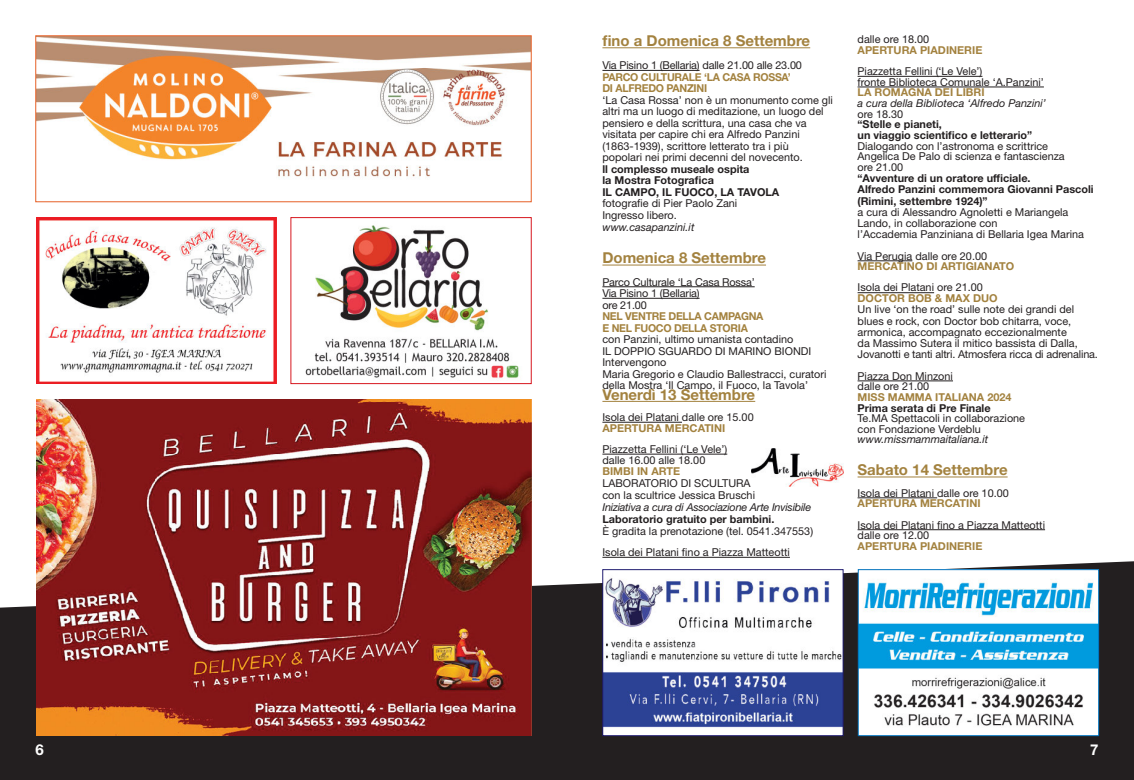
<style>
.page{position:relative;width:1134px;height:780px;background:#fff}
.page>*{position:absolute;margin:0;border:0;box-sizing:border-box;transform-origin:0 0}
.t1{font:700 15px "Helvetica Neue LT Pro";color:#a3823f}
.t2{font:700 15px "Helvetica Neue LT Pro";color:#fff}
.t3{font:10.88px/11.5px "Helvetica Neue LT Pro";color:#231f20}
.t4{font:700 10.88px/11.5px "Helvetica Neue LT Pro";color:#231f20}
.t5{font:700 10.88px "Helvetica Neue LT Pro";color:#a3823f}
.t6{font:700 10.88px/11.5px "Helvetica Neue LT Pro";letter-spacing:-.025em;color:#a3823f}
.t7{font:italic 10.88px "Helvetica Neue LT Pro";color:#231f20}
.t8{font:italic 10.88px "Helvetica Neue LT Pro";letter-spacing:-.02em;color:#231f20}
</style>
<div class="page">
<svg style="left:0;top:560px;width:1134px;height:220px;background:#383334"></svg>
<img style="left:604px;top:571px;width:237px;height:163px">
<div style="left:602px;top:569px;width:241px;height:167px;border:1px solid #201c70"></div>
<img style="left:860px;top:571px;width:237px;height:163px">
<div style="left:858px;top:569px;width:241px;height:167px;border:1px solid #0072bc"></div>
<hr style="left:602px;top:47px;width:208px;height:1px;background:#a3823f">
<hr style="left:602px;top:70px;width:98px;height:1px;background:#231f20">
<hr style="left:602px;top:265px;width:164px;height:1px;background:#a3823f">
<hr style="left:602px;top:286px;width:153px;height:1px;background:#231f20">
<hr style="left:602px;top:298px;width:98px;height:1px;background:#231f20">
<hr style="left:602px;top:401px;width:153px;height:1px;background:#a3823f">
<hr style="left:602px;top:422px;width:80px;height:1px;background:#231f20">
<hr style="left:602px;top:454px;width:125px;height:1px;background:#231f20">
<hr style="left:602px;top:557px;width:188px;height:1px;background:#231f20">
<hr style="left:857px;top:76px;width:125px;height:1px;background:#231f20">
<hr style="left:857px;top:87px;width:187px;height:1px;background:#231f20">
<hr style="left:857px;top:260px;width:55px;height:1px;background:#231f20">
<hr style="left:857px;top:292px;width:77px;height:1px;background:#231f20">
<hr style="left:857px;top:380px;width:96px;height:1px;background:#231f20">
<hr style="left:857px;top:476px;width:151px;height:1px;background:#a3823f">
<hr style="left:857px;top:497px;width:80px;height:1px;background:#231f20">
<hr style="left:857px;top:529px;width:188px;height:1px;background:#231f20">
<img style="left:36px;top:400px;width:495px;height:335px">
<img style="left:37px;top:37px;width:492px;height:141px">
<div style="left:35px;top:35px;width:496px;height:167px;border:1px solid #e66026"></div>
<img style="left:36px;top:218px;width:240px;height:166px">
<img style="left:305px;top:225px;width:214px;height:153px">
<div style="left:291px;top:217px;width:241px;height:167px;border:1px solid #d7171f"></div>
<img style="left:752px;top:448px;width:91px;height:38px">
<h1 class="t1" style="left:602px;top:35px;width:209px">fino a Domenica 8 Settembre</h1>
<p class="t3" style="left:602px;top:61px;width:201px">Via Pisino 1 (Bellaria) dalle 21.00 alle 23.00</p>
<p class="t6" style="left:602px;top:72px;width:190px">PARCO CULTURALE ‘LA CASA ROSSA’<br>DI ALFREDO PANZINI</p>
<p class="t3" style="left:602px;top:95px;width:232px">‘La Casa Rossa’ non è un monumento come gli altri ma un luogo di meditazione, un luogo del pensiero e della scrittura, una casa che va visitata per capire chi era Alfredo Panzini (1863-1939), scrittore letterato tra i più<br>popolari nei primi decenni del novecento.</p>
<p class="t4" style="left:602px;top:164px;width:178px">ll complesso museale ospita<br>la Mostra Fotografica<br>IL CAMPO, IL FUOCO, LA TAVOLA</p>
<p class="t3" style="left:602px;top:198px;width:136px;line-height:11.9px">fotografie di Pier Paolo Zani<br>Ingresso libero.</p>
<p class="t7" style="left:602px;top:223px;width:94px">www.casapanzini.it</p>
<h1 class="t1" style="left:602px;top:253px;width:165px">Domenica 8 Settembre</h1>
<p class="t3" style="left:602px;top:277px;width:154px">Parco Culturale ‘La Casa Rossa’<br>Via Pisino 1 (Bellaria)<br>ore 21.00</p>
<p class="t6" style="left:602px;top:311px;width:163px">NEL VENTRE DELLA CAMPAGNA<br>E NEL FUOCO DELLA STORIA</p>
<p class="t3" style="left:602px;top:334px;width:226px">con Panzini, ultimo umanista contadino<br>IL DOPPIO SGUARDO DI MARINO BIONDI Intervengono<br>Maria Gregorio e Claudio Ballestracci, curatori della Mostra ‘Il Campo, il Fuoco, la Tavola’</p>
<h1 class="t1" style="left:602px;top:389px;width:154px">Venerdì 13 Settembre</h1>
<p class="t3" style="left:602px;top:412px;width:153px">Isola dei Platani dalle ore 15.00</p>
<p class="t5" style="left:602px;top:424px;width:125px">APERTURA MERCATINI</p>
<p class="t3" style="left:602px;top:445px;width:126px;line-height:10.6px">Piazzetta Fellini (‘Le Vele’) dalle 16.00 alle 18.00</p>
<p class="t5" style="left:602px;top:467px;width:79px">BIMBI IN ARTE</p>
<p class="t3" style="left:602px;top:478px;width:154px;line-height:11.9px">LABORATORIO DI SCULTURA con la scultrice Jessica Bruschi</p>
<p class="t8" style="left:602px;top:503px;width:210px">Iniziativa a cura di Associazione Arte Invisibile</p>
<p class="t4" style="left:602px;top:514px;width:173px">Laboratorio gratuito per bambini.</p>
<p class="t3" style="left:602px;top:521px;width:212px;line-height:21.2px">È gradita la prenotazione (tel. 0541.347553)<br>Isola dei Platani fino a Piazza Matteotti</p>
<p class="t3" style="left:857px;top:35px;width:73px">dalle ore 18.00</p>
<p class="t5" style="left:857px;top:46px;width:126px">APERTURA PIADINERIE</p>
<p class="t3" style="left:857px;top:67px;width:188px;line-height:10.6px">Piazzetta Fellini (‘Le Vele’)<br>fronte Biblioteca Comunale ‘A.Panzini’</p>
<p class="t5" style="left:857px;top:89px;width:129px">LA ROMAGNA DEI LIBRI</p>
<p class="t7" style="left:857px;top:99px;width:190px">a cura della Biblioteca ‘Alfredo Panzini’</p>
<p class="t3" style="left:857px;top:109px;width:47px">ore 18.30</p>
<p class="t4" style="left:857px;top:120px;width:176px;line-height:10.6px">“Stelle e pianeti,<br>un viaggio scientifico e letterario”</p>
<p class="t3" style="left:857px;top:141px;width:209px;line-height:10.6px">Dialogando con l’astronoma e scrittrice<br>Angelica De Palo di scienza e fantascienza ore 21.00</p>
<p class="t4" style="left:857px;top:174px;width:238px">“Avventure di un oratore ufficiale.<br>Alfredo Panzini commemora Giovanni Pascoli (Rimini, settembre 1924)”</p>
<p class="t3" style="left:857px;top:207px;width:228px">a cura di Alessandro Agnoletti e Mariangela<br>Lando, in collaborazione con<br>l’Accademia Panziniana di Bellaria Igea Marina</p>
<p class="t3" style="left:857px;top:251px;width:131px">Via Perugia dalle ore 20.00</p>
<p class="t5" style="left:857px;top:262px;width:158px">MERCATINO DI ARTIGIANATO</p>
<p class="t3" style="left:857px;top:283px;width:127px">Isola dei Platani ore 21.00</p>
<p class="t5" style="left:857px;top:294px;width:141px">DOCTOR BOB &amp; MAX DUO</p>
<p class="t3" style="left:857px;top:305px;width:242px">Un live ‘on the road’ sulle note dei grandi del blues e rock, con Doctor bob chitarra, voce, armonica, accompagnato eccezionalmente<br>da Massimo Sutera il mitico bassista di Dalla, Jovanotti e tanti altri. Atmosfera ricca di adrenalina.</p>
<p class="t3" style="left:857px;top:371px;width:97px;line-height:10.6px">Piazza Don Minzoni dalle ore 21.00</p>
<p class="t5" style="left:857px;top:393px;width:156px">MISS MAMMA ITALIANA 2024</p>
<p class="t4" style="left:857px;top:403px;width:135px">Prima serata di Pre Finale</p>
<p class="t3" style="left:857px;top:414px;width:169px;line-height:10.6px">Te.MA Spettacoli in collaborazione con Fondazione Verdeblu</p>
<p class="t7" style="left:857px;top:435px;width:132px">www.missmammaitaliana.it</p>
<h1 class="t1" style="left:857px;top:464px;width:152px">Sabato 14 Settembre</h1>
<p class="t3" style="left:857px;top:488px;width:153px">Isola dei Platani dalle ore 10.00</p>
<p class="t5" style="left:857px;top:499px;width:125px">APERTURA MERCATINI</p>
<p class="t3" style="left:857px;top:520px;width:189px;line-height:10.6px">Isola dei Platani fino a Piazza Matteotti dalle ore 12.00</p>
<p class="t5" style="left:857px;top:542px;width:126px">APERTURA PIADINERIE</p>
<h1 class="t2" style="left:35px;top:744px;width:10px">6</h1>
<h1 class="t2" style="left:1090px;top:744px;width:10px">7</h1>
</div>
